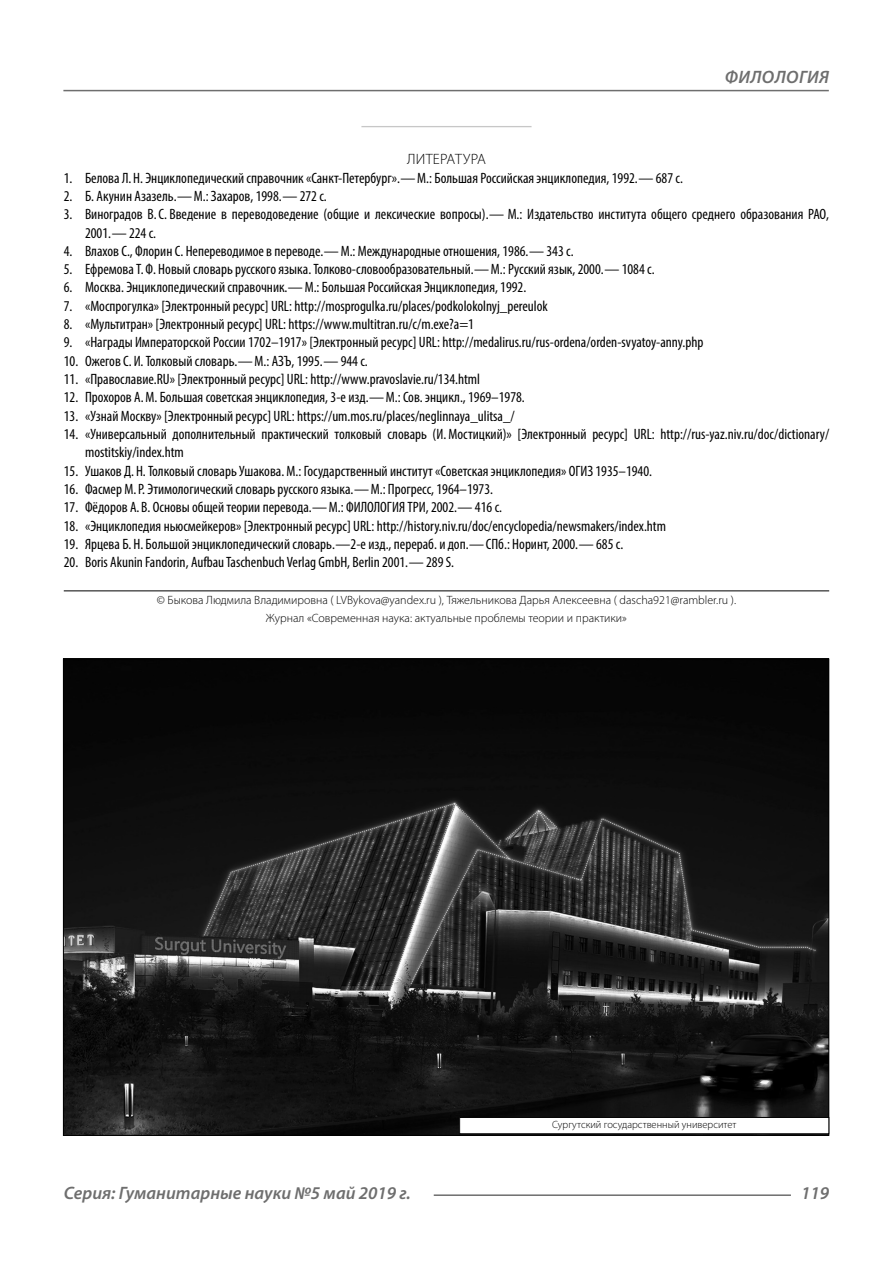
<style>
.page{position:relative;width:893px;height:1263px;background:#fff}
.page>*{position:absolute;margin:0;border:0;box-sizing:border-box;transform-origin:0 0}
.t1{font:italic 600 18px "Myriad Pro";color:#6e6e6e}
.t2{font:condensed 15px/18.3px "Myriad Pro";color:#000}
.Literature{font:300 15px "Myriad Pro";letter-spacing:.02em;color:#000}
.Copy{font:300 12px/18.3px "Myriad Pro";color:#000;text-align:center}
.Author-doc{font:300 10.5px "Myriad Pro";color:#000}
</style>
<div class="page">
<svg style="left:361px;top:126px;width:170px;height:6px"></svg>
<hr style="left:64px;top:590px;width:765px;height:1px;background:#000">
<img style="left:65px;top:661px;width:762px;height:473px">
<div style="left:460px;top:1117px;width:369px;height:17px;background:#fff"></div>
<div style="left:459px;top:1117px;width:370px;height:17px;border:1px solid #000"></div>
<hr style="left:63px;top:90px;width:766px;height:1px;background:#6e6e6e">
<hr style="left:434px;top:1194px;width:357px;height:2px;background:#6e6e6e">
<p class="t1" style="left:725px;top:66px;width:26px">Филология</p>
<p class="Literature" style="left:407px;top:150px;width:80px">ЛИТЕРАТУРА</p>
<p class="t2" style="left:64px;top:168px;width:621px">1. Белова Л. Н. Энциклопедический справочник «Санкт-Петербург».—М.: Большая Российская энциклопедия, 1992.— 687 с.</p>
<p class="t2" style="left:64px;top:187px;width:265px">2. Б. Акунин Азазель.—М.: Захаров, 1998.— 272 с.</p>
<p class="t2" style="left:85px;top:205px;width:746px;text-indent:-21px">3. Виноградов В.С. Введение в переводоведение (общие и лексические вопросы).— М.: Издательство института общего среднего образования РАО,<br>2001.— 224 с.</p>
<p class="t2" style="left:64px;top:242px;width:511px">4. Влахов С., Флорин С. Непереводимое в переводе.—М.: Международные отношения, 1986.— 343 с.</p>
<p class="t2" style="left:64px;top:260px;width:592px">5. Ефремова Т.Ф. Новый словарь русского языка. Толково-словообразовательный.—М.: Русский язык, 2000.— 1084 с.</p>
<p class="t2" style="left:64px;top:278px;width:464px">6. Москва. Энциклопедический справочник.—М.: Большая Российская Энциклопедия, 1992.</p>
<p class="t2" style="left:64px;top:296px;width:485px">7. «Моспрогулка» [Электронный ресурс] URL: http://mosprogulka.ru/places/podkolokolnyj_pereulok</p>
<p class="t2" style="left:64px;top:315px;width:412px">8. «Мультитран» [Электронный ресурс] URL: https://www.multitran.ru/c/m.exe?a=1</p>
<p class="t2" style="left:64px;top:333px;width:641px">9. «Награды Императорской России 1702–1917» [Электронный ресурс] URL: http://medalirus.ru/rus-ordena/orden-svyatoy-anny.php</p>
<p class="t2" style="left:64px;top:351px;width:306px">10. Ожегов С. И. Толковый словарь.—М.: АЗЪ, 1995.— 944 с.</p>
<p class="t2" style="left:64px;top:370px;width:418px">11. «Православие.RU» [Электронный ресурс] URL: http://www.pravoslavie.ru/134.html</p>
<p class="t2" style="left:64px;top:388px;width:462px">12. Прохоров А.М. Большая советская энциклопедия, 3-е изд.—М.: Сов. энцикл., 1969–1978.</p>
<p class="t2" style="left:64px;top:406px;width:452px">13. «Узнай Москву» [Электронный ресурс] URL: https://um.mos.ru/places/neglinnaya_ulitsa_/</p>
<p class="t2" style="left:85px;top:425px;width:746px;text-indent:-21px">14. «Универсальный дополнительный практический толковый словарь (И. Мостицкий)» [Электронный ресурс] URL: http://rus-yaz.niv.ru/doc/dictionary/ mostitskiy/index.htm</p>
<p class="t2" style="left:64px;top:461px;width:590px">15. Ушаков Д. Н. Толковый словарь Ушакова. М.: Государственный институт «Советская энциклопедия» ОГИЗ 1935–1940.</p>
<p class="t2" style="left:64px;top:480px;width:431px">16. Фасмер М.Р. Этимологический словарь русского языка.—М.: Прогресс, 1964–1973.</p>
<p class="t2" style="left:64px;top:498px;width:440px">17. Фёдоров А. В. Основы общей теории перевода.—М.: ФИЛОЛОГИЯ ТРИ, 2002.— 416 с.</p>
<p class="t2" style="left:64px;top:516px;width:604px">18. «Энциклопедия ньюсмейкеров» [Электронный ресурс] URL: http://history.niv.ru/doc/encyclopedia/newsmakers/index.htm</p>
<p class="t2" style="left:64px;top:535px;width:561px">19. Ярцева Б. Н. Большой энциклопедический словарь.—2-е изд., перераб. и доп.—СПб.: Норинт, 2000.— 685 с.</p>
<p class="t2" style="left:64px;top:553px;width:392px">20. Boris Akunin Fandorin, Aufbau Taschenbuch Verlag GmbH, Berlin 2001.— 289 S.</p>
<p class="Copy" style="left:157px;top:591px;width:581px">© Быкова Людмила Владимировна ( LVBykova@yandex.ru ), Тяжельникова Дарья Алексеевна ( dascha921@rambler.ru ).<br>Журнал «Современная наука: актуальные проблемы теории и практики»</p>
<p class="Author-doc" style="left:552px;top:1118px;width:186px">Сургутский государственный университет</p>
<p class="t1" style="left:64px;top:1182px;width:349px">Серия: Гуманитарные науки №5 май 2019 г.</p>
<p class="t1" style="left:801px;top:1182px;width:30px">119</p>
</div>
